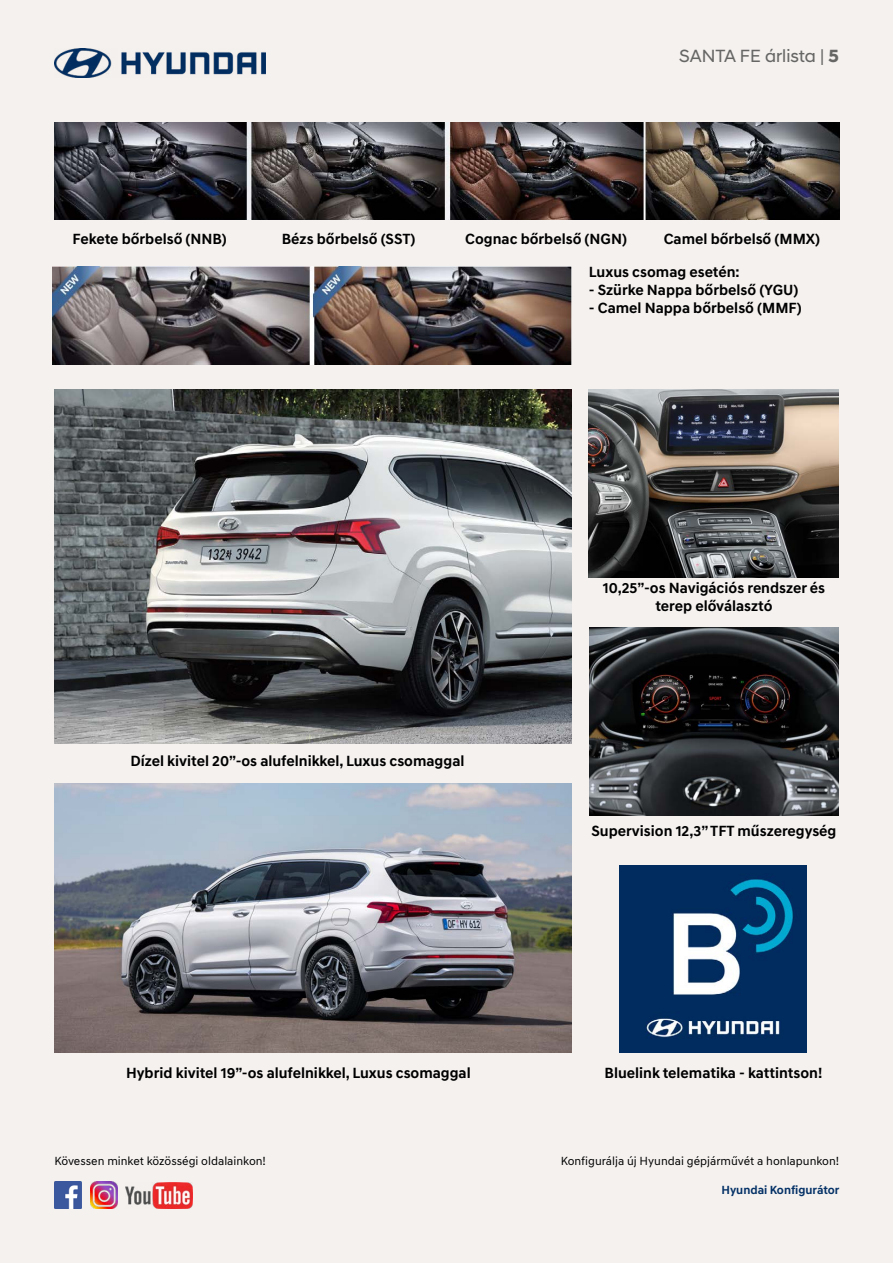
<style>
.page{position:relative;width:893px;height:1263px;background:#f4f1ef}
.page>*{position:absolute;margin:0;border:0;box-sizing:border-box;transform-origin:0 0}
.t1{font:18px "Hyundai Sans Head";color:#666665}
.t2{font:700 15px/18px "Hyundai Sans Text";color:#000;text-align:center}
.t3{font:12px "Hyundai Sans Text";color:#000}
.t4{font:700 12px "Hyundai Sans Text";color:#053266}
.s1{font-weight:700}
</style>
<div class="page">
<img style="left:54px;top:48px;width:212px;height:29px">
<img style="left:54px;top:783px;width:517px;height:270px">
<img style="left:620px;top:865px;width:187px;height:188px">
<img style="left:54px;top:1181px;width:27px;height:28px">
<img style="left:90px;top:1181px;width:27px;height:28px">
<img style="left:126px;top:1182px;width:67px;height:27px">
<img style="left:54px;top:390px;width:517px;height:354px">
<img style="left:589px;top:628px;width:249px;height:187px">
<img style="left:589px;top:390px;width:249px;height:187px">
<img style="left:54px;top:122px;width:785px;height:98px">
<img style="left:53px;top:266px;width:518px;height:98px">
<p class="t1" style="left:679px;top:45px;width:161px">SANTA FE árlista | <span class="s1">5</span></p>
<p class="t2" style="left:73px;top:230px;width:156px">Fekete bőrbelső (NNB)</p>
<p class="t2" style="left:282px;top:230px;width:135px">Bézs bőrbelső (SST)</p>
<p class="t2" style="left:465px;top:230px;width:163px">Cognac bőrbelső (NGN)</p>
<p class="t2" style="left:664px;top:230px;width:158px">Camel bőrbelső (MMX)</p>
<p class="t2" style="left:589px;top:263px;width:152px">Luxus csomag esetén:</p>
<p class="t2" style="left:589px;top:281px;width:211px">- Szürke Nappa bőrbelső (YGU)</p>
<p class="t2" style="left:589px;top:299px;width:214px">- Camel Nappa bőrbelső (MMF)</p>
<p class="t2" style="left:603px;top:579px;width:224px">10,25”-os Navigációs rendszer és terep előválasztó</p>
<p class="t2" style="left:130px;top:752px;width:336px">Dízel kivitel 20”-os alufelnikkel, Luxus csomaggal</p>
<p class="t2" style="left:126px;top:1064px;width:346px">Hybrid kivitel 19”-os alufelnikkel, Luxus csomaggal</p>
<p class="t2" style="left:591px;top:822px;width:246px">Supervision 12,3” TFT műszeregység</p>
<p class="t2" style="left:604px;top:1064px;width:219px">Bluelink telematika - kattintson!</p>
<p class="t3" style="left:54px;top:1154px;width:213px">Kövessen minket közösségi oldalainkon!</p>
<p class="t3" style="left:561px;top:1154px;width:280px">Konfigurálja új Hyundai gépjárművét a honlapunkon!</p>
<p class="t4" style="left:721px;top:1182px;width:120px">Hyundai Konfigurátor</p>
</div>
